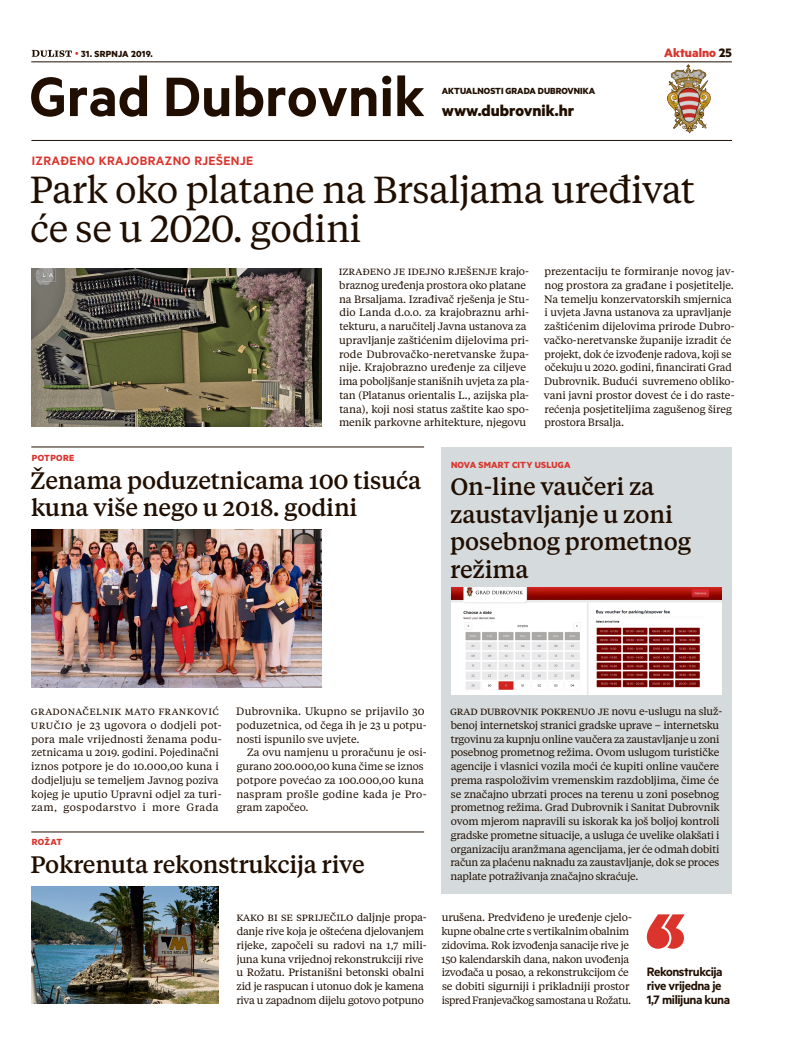
<style>
.page{position:relative;width:807px;height:1063px;background:#fff}
.page>*{position:absolute;margin:0;border:0;box-sizing:border-box;transform-origin:0 0}
.NAVIGACIJA_SREDNJE{font:600 62.5px "Metric";color:#200e00}
.NASLOV{font:37.5px/39.4px "Tiempos Text";letter-spacing:-.015em;color:#200e00}
.NASLOV_BOCNI{font:500 23.75px/27.5px "Tiempos Text";letter-spacing:-.01em;color:#200e00}
.LEAD{font:700 17.5px "Metric";color:#200e00}
.MEDJUNASLOV{font:600 13.75px/13.8px "Metric";letter-spacing:-.03em;color:#200e00}
.NADNASLOV_11{font:600 13.75px "Metric";letter-spacing:.03em;color:#da342d}
.t1{font:700 13.75px "Metric";color:#da342d}
.BODY_1{font:10.62px/13.8px "Tiempos Text";letter-spacing:-.01em;color:#200e00}
.BODY_1-2{font:10.62px/13.8px "Tiempos Text";letter-spacing:.015em;color:#200e00}
.BODY_UVLAKA{font:10.62px/13.8px "Tiempos Text";color:#200e00}
.NADNASLOV_8{font:700 10px "Metric";letter-spacing:.02em;color:#da342d}
.LEAD-2{font:700 10px "Metric";color:#200e00}
.LEAD-3{font:700 10px "Metric";letter-spacing:.02em;color:#200e00}
.s1{font-weight:500;color:#da342d}
.s2{color:#200e00}
</style>
<div class="page">
<svg style="left:32px;top:50px;width:40px;height:7px"></svg>
<hr style="left:31px;top:62px;width:700px;height:1px;background:#200e00">
<hr style="left:31px;top:140px;width:700px;height:1px;background:#200e00">
<img style="left:667px;top:65px;width:42px;height:69px">
<div style="left:441px;top:447px;width:290px;height:447px;background:#d5dbdd"></div>
<svg style="left:646px;top:914px;width:38px;height:35px"></svg>
<hr style="left:31px;top:447px;width:393px;height:1px;background:#200e00">
<hr style="left:31px;top:832px;width:393px;height:1px;background:#200e00">
<img style="left:31px;top:268px;width:290px;height:158px">
<img style="left:32px;top:887px;width:187px;height:117px">
<img style="left:31px;top:529px;width:290px;height:158px">
<img style="left:451px;top:588px;width:270px;height:106px">
<p class="LEAD-3" style="left:75px;top:47px;width:79px"><span class="s1">•</span> 31. SRPNJA 2019.</p>
<p class="t1" style="left:663px;top:44px;width:69px">Aktualno <span class="s2">25</span></p>
<p class="LEAD-2" style="left:441px;top:85px;width:155px">AKTUALNOSTI GRADA DUBROVNIKA</p>
<p class="NAVIGACIJA_SREDNJE" style="left:29px;top:59px;width:396px">Grad Dubrovnik</p>
<p class="LEAD" style="left:441px;top:100px;width:134px">www.dubrovnik.hr</p>
<p class="NADNASLOV_11" style="left:32px;top:153px;width:223px">IZRAĐENO KRAJOBRAZNO RJEŠENJE</p>
<p class="NASLOV" style="left:30px;top:168px;width:666px">Park oko platane na Brsaljama uređivat će se u 2020. godini</p>
<p class="BODY_1" style="left:339px;top:264px;width:192px">Izrađeno je idejno rješenje krajo&shy;braznog uređenja prostora oko platane na Brsaljama. Izrađivač rješenja je Stu&shy;dio Landa d.o.o. za krajobraznu arhi&shy;tekturu, a naručitelj Javna ustanova za upravljanje zaštićenim dijelovima pri&shy;rode Dubrovačko-neretvanske župa&shy;nije. Krajobrazno uređenje za ciljeve ima poboljšanje stanišnih uvjeta za pla&shy;tan (Platanus orientalis L., azijska pla&shy;tana), koji nosi status zaštite kao spo&shy;menik parkovne arhitekture, njegovu</p>
<p class="BODY_1" style="left:543px;top:264px;width:192px">prezentaciju te formiranje novog jav&shy;nog prostora za građane i posjetitelje.<br>Na temelju konzervatorskih smjernica i uvjeta Javna ustanova za upravljanje zaštićenim dijelovima prirode Dubro&shy;vačko-neretvanske županije izradit će projekt, dok će izvođenje radova, koji se očekuju u 2020. godini, financirati Grad Dubrovnik. Budući suvremeno obliko&shy;vani javni prostor dovest će i do raste&shy;rećenja posjetiteljima zagušenog šireg prostora Brsalja.</p>
<p class="NADNASLOV_8" style="left:32px;top:452px;width:44px">POTPORE</p>
<p class="NASLOV_BOCNI" style="left:30px;top:465px;width:392px">Ženama poduzetnicama 100 tisuća kuna više nego u 2018. godini</p>
<p class="NADNASLOV_8" style="left:451px;top:458px;width:121px">NOVA SMART CITY USLUGA</p>
<p class="NASLOV_BOCNI" style="left:450px;top:472px;width:242px">On-line vaučeri za zaustavljanje u zoni posebnog prometnog režima</p>
<p class="BODY_1-2" style="left:31px;top:704px;width:192px">Gradonačelnik Mato Franković uručio je 23 ugovora o dodjeli pot&shy;pora male vrijednosti ženama podu&shy;zetnicama u 2019. godini. Pojedinačni iznos potpore je do 10.000,00 kuna i dodjeljuju se temeljem Javnog poziva kojeg je uputio Upravni odjel za turi&shy;zam, gospodarstvo i more Grada</p>
<p class="BODY_1" style="left:236px;top:704px;width:192px">Dubrovnika. Ukupno se prijavilo 30 poduzetnica, od čega ih je 23 u potpu&shy;nosti ispunilo sve uvjete.</p>
<p class="BODY_UVLAKA" style="left:236px;top:745px;width:192px;text-indent:11px">Za ovu namjenu u proračunu je osi&shy;gurano 200.000,00 kuna čime se iznos potpore povećao za 100.000,00 kuna naspram prošle godine kada je Pro&shy;gram započeo.</p>
<p class="NADNASLOV_8" style="left:32px;top:836px;width:32px">ROŽAT</p>
<p class="NASLOV_BOCNI" style="left:30px;top:849px;width:336px">Pokrenuta rekonstrukcija rive</p>
<p class="BODY_1" style="left:450px;top:704px;width:273px">Grad Dubrovnik pokrenuo je novu e-uslugu na služ&shy;benoj internetskoj stranici gradske uprave – internetsku trgovinu za kupnju online vaučera za zaustavljanje u zoni posebnog prometnog režima. Ovom uslugom turističke agencije i vlasnici vozila moći će kupiti online vaučere prema raspoloživim vremenskim razdobljima, čime će se značajno ubrzati proces na terenu u zoni posebnog prometnog režima. Grad Dubrovnik i Sanitat Dubrovnik ovom mjerom napravili su iskorak ka još boljoj kontroli gradske prometne situacije, a usluga će uvelike olakšati i organizaciju aranžmana agencijama, jer će odmah dobiti račun za plaćenu naknadu za zaustavljanje, dok se proces naplate potraživanja značajno skraćuje.</p>
<p class="BODY_1" style="left:236px;top:910px;width:192px">Kako bi se spriječilo daljnje propa&shy;danje rive koja je oštećena djelovanjem rijeke, započeli su radovi na 1,7 mili&shy;juna kuna vrijednoj rekonstrukciji rive u Rožatu. Pristanišni betonski obalni zid je raspucan i utonuo dok je kamena riva u zapadnom dijelu gotovo potpuno</p>
<p class="BODY_1" style="left:441px;top:910px;width:192px">urušena. Predviđeno je uređenje cjelo&shy;kupne obalne crte s vertikalnim obalnim zidovima. Rok izvođenja sanacije rive je 150 kalendarskih dana, nakon uvođenja izvođača u posao, a rekonstrukcijom će se dobiti sigurniji i prikladniji prostor ispred Franjevačkog samostana u Rožatu.</p>
<p class="MEDJUNASLOV" style="left:646px;top:965px;width:85px">Rekonstrukcija rive vrijedna je<br>1,7 milijuna kuna</p>
</div>
